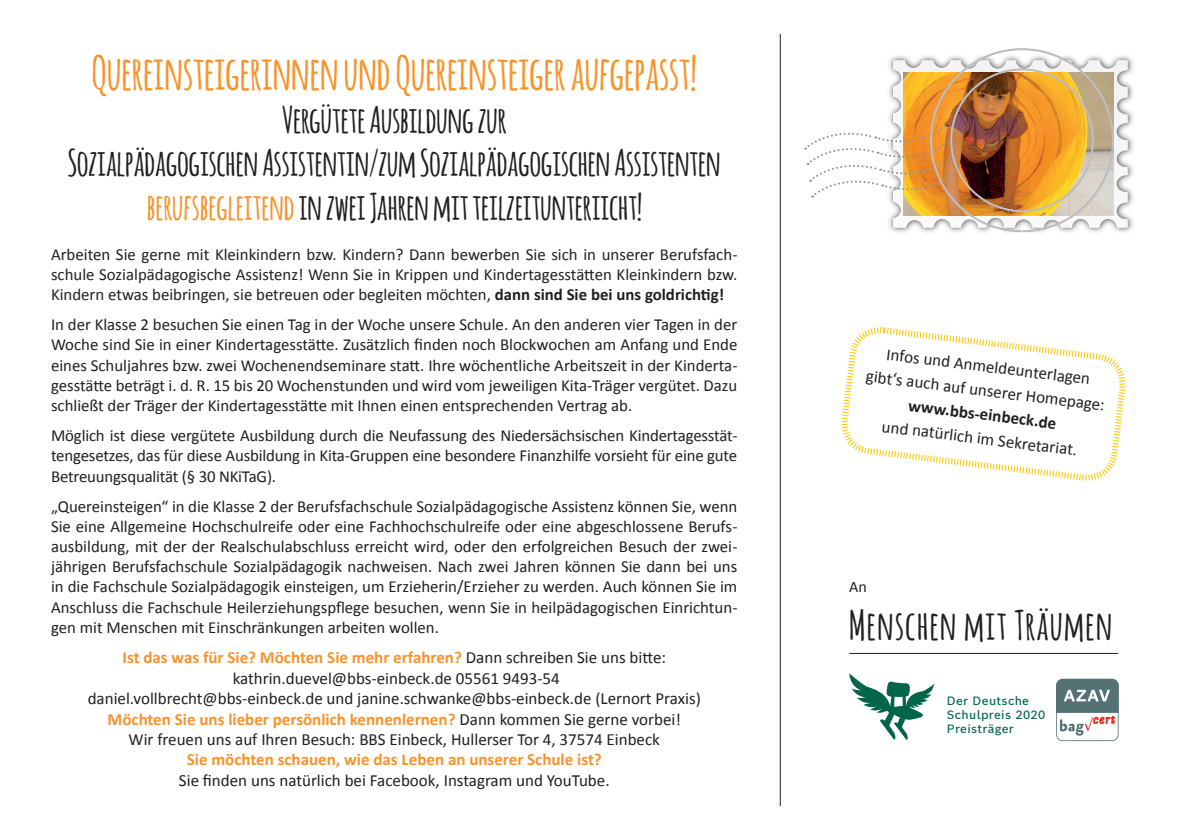
<style>
.page{position:relative;width:1191px;height:840px;background:#fff}
.page>*{position:absolute;margin:0;border:0;box-sizing:border-box;transform-origin:0 0}
.t1{font:46px "Amatic";color:#f7932b}
.t2{font:40px "Amatic";letter-spacing:.04em;color:#231f20}
.t3{font:36px "Amatic";color:#231f20}
.t4{font:17px "Calibri";color:#231f20}
.t5{font:700 17px "Calibri";color:#f7932b}
.t6{font:700 17px "Calibri";color:#231f20}
.t7{font:16.8px/20.2px "Calibri";color:#231f20;text-align:justify}
.t8{font:16px "Calibri";color:#231f20}
.t9{font:500 11.8px/14.2px "Bosch Sans";letter-spacing:.025em;color:#00654a}
.s1{color:#f7932b}
.s2{font-weight:700}
.s3{font-weight:400;color:#231f20}
</style>
<div class="page">
<img style="left:899px;top:56px;width:234px;height:177px">
<hr style="left:780px;top:34px;width:1px;height:771px;background:#231f20">
<hr style="left:849px;top:652px;width:269px;height:1px;background:#231f20">
<svg style="left:805px;top:48px;width:309px;height:184px"></svg>
<svg style="left:841px;top:327px;width:285px;height:154px"></svg>
<svg style="left:1056px;top:678px;width:62px;height:62px"></svg>
<svg style="left:849px;top:673px;width:85px;height:66px"></svg>
<p class="t1" style="left:92px;top:40px;width:606px">Quereinsteigerinnen und Quereinsteiger aufgepasst!</p>
<p class="t3" style="left:282px;top:94px;width:226px">Vergütete Ausbildung zur</p>
<p class="t3" style="left:68px;top:137px;width:654px">Sozialpädagogischen Assistentin/zum Sozialpädagogischen Assistenten</p>
<p class="t3" style="left:147px;top:180px;width:497px"><span class="s1">berufsbegleitend</span> in zwei Jahren mit teilzeitunteriicht!</p>
<p class="t7" style="left:51px;top:244px;width:688px">Arbeiten Sie gerne mit Kleinkindern bzw. Kindern? Dann bewerben Sie sich in unserer Berufsfach&shy;schule Sozialpädagogische Assistenz! Wenn Sie in Krippen und Kindertagesstätten Kleinkindern bzw.<br>Kindern etwas beibringen, sie betreuen oder begleiten möchten, <span class="s2">dann sind Sie bei uns goldrichtig!</span></p>
<p class="t7" style="left:51px;top:314px;width:688px">In der Klasse 2 besuchen Sie einen Tag in der Woche unsere Schule. An den anderen vier Tagen in der Woche sind Sie in einer Kindertagesstätte. Zusätzlich finden noch Blockwochen am Anfang und Ende eines Schuljahres bzw. zwei Wochenendseminare statt. Ihre wöchentliche Arbeitszeit in der Kinderta&shy;gesstätte beträgt i. d. R. 15 bis 20 Wochenstunden und wird vom jeweiligen Kita-Träger vergütet. Dazu schließt der Träger der Kindertagesstätte mit Ihnen einen entsprechenden Vertrag ab.</p>
<p class="t7" style="left:51px;top:425px;width:688px">Möglich ist diese vergütete Ausbildung durch die Neufassung des Niedersächsischen Kindertagesstät&shy;tengesetzes, das für diese Ausbildung in Kita-Gruppen eine besondere Finanzhilfe vorsieht für eine gute Betreuungsqualität (§ 30 NKiTaG).</p>
<p class="t7" style="left:51px;top:496px;width:688px">„Quereinsteigen“ in die Klasse 2 der Berufsfachschule Sozialpädagogische Assistenz können Sie, wenn Sie eine Allgemeine Hochschulreife oder eine Fachhochschulreife oder eine abgeschlossene Berufs&shy;ausbildung, mit der der Realschulabschluss erreicht wird, oder den erfolgreichen Besuch der zwei&shy;jährigen Berufsfachschule Sozialpädagogik nachweisen. Nach zwei Jahren können Sie dann bei uns in die Fachschule Sozialpädagogik einsteigen, um Erzieherin/Erzieher zu werden. Auch können Sie im Anschluss die Fachschule Heilerziehungspflege besuchen, wenn Sie in heilpädagogischen Einrichtun&shy;gen mit Menschen mit Einschränkungen arbeiten wollen.</p>
<p class="t5" style="left:123px;top:646px;width:545px">Ist das was für Sie? Möchten Sie mehr erfahren? <span class="s3">Dann schreiben Sie uns bitte:</span></p>
<p class="t4" style="left:233px;top:667px;width:329px">kathrin.duevel@bbs-einbeck.de 05561 9493-54</p>
<p class="t4" style="left:88px;top:687px;width:614px">daniel.vollbrecht@bbs-einbeck.de und janine.schwanke@bbs-einbeck.de (Lernort Praxis)</p>
<p class="t5" style="left:108px;top:707px;width:575px">Möchten Sie uns lieber persönlich kennenlernen? <span class="s3">Dann kommen Sie gerne vorbei!</span></p>
<p class="t4" style="left:129px;top:728px;width:533px">Wir freuen uns auf Ihren Besuch: BBS Einbeck, Hullerser Tor 4, 37574 Einbeck</p>
<p class="t5" style="left:187px;top:748px;width:416px">Sie möchten schauen, wie das Leben an unserer Schule ist?</p>
<p class="t4" style="left:179px;top:769px;width:432px">Sie finden uns natürlich bei Facebook, Instagram und YouTube.</p>
<p class="t4" style="left:888px;top:343px;width:207px;rotate:7deg">Infos und Anmeldeunterlagen</p>
<p class="t4" style="left:867px;top:365px;width:242px;rotate:7deg">gibt‘s auch auf unserer Homepage:</p>
<p class="t6" style="left:910px;top:394px;width:150px;rotate:7deg">www.bbs-einbeck.de</p>
<p class="t4" style="left:883px;top:415px;width:198px;rotate:7deg">und natürlich im Sekretariat.</p>
<p class="t8" style="left:849px;top:576px;width:19px">An</p>
<p class="t2" style="left:849px;top:596px;width:264px">Menschen mit Träumen</p>
<p class="t9" style="left:947px;top:693px;width:100px">Der Deutsche<br>Schulpreis 2020<br>Preisträger</p>
</div>
